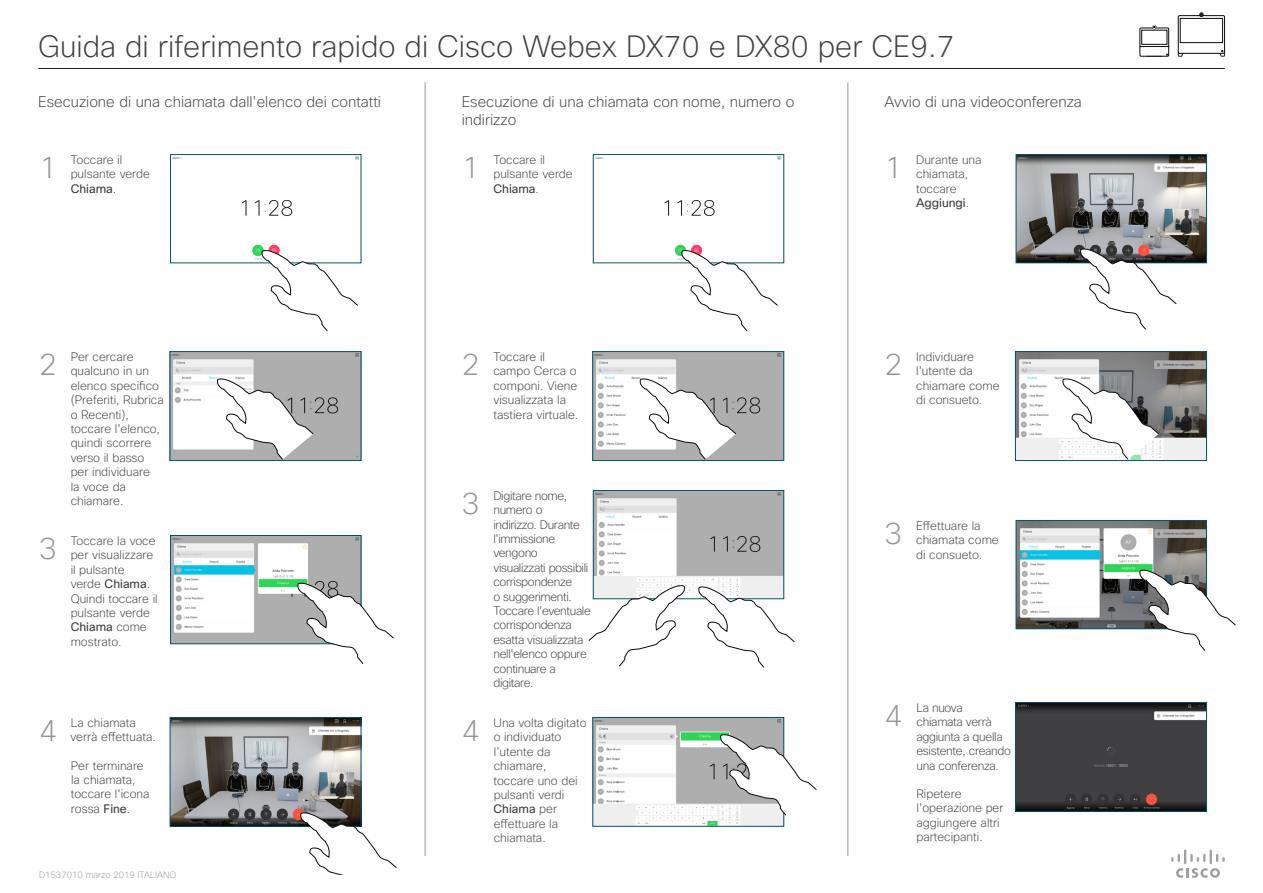
<style>
.page{position:relative;width:1263px;height:893px;background:#fff}
.page>*{position:absolute;margin:0;border:0;box-sizing:border-box;transform-origin:0 0}
.Subhead1{font:200 30px "Cisco Sans";color:#3e3e3f}
.t1{font:200 30px "Cisco Sans";color:#939598}
.Subhead1-2{font:200 15px/18px "Cisco Sans";color:#3e3e3f}
.CartoonAnnotation{font:200 12px/14.4px "Cisco Sans";color:#3e3e3f}
.CartoonAnnotation-2{font:200 12px/14.4px "Cisco Sans";letter-spacing:-.03em;color:#3e3e3f}
.CartoonAnnotation-3{font:200 12px/14.4px "Cisco Sans";letter-spacing:-.025em;color:#3e3e3f}
.t2{font:200 9px "Cisco Sans";color:#939598}
.s1{font-weight:400}
</style>
<div class="page">
<img style="left:172px;top:719px;width:187px;height:105px">
<div style="left:170px;top:717px;width:191px;height:109px;border:1px solid #005467"></div>
<img style="left:172px;top:156px;width:187px;height:104px">
<div style="left:170px;top:154px;width:191px;height:109px;border:1px solid #005467"></div>
<svg style="left:262px;top:250px;width:96px;height:81px"></svg>
<img style="left:172px;top:537px;width:187px;height:105px">
<div style="left:170px;top:535px;width:191px;height:109px;border:1px solid #005467"></div>
<svg style="left:297px;top:582px;width:97px;height:82px"></svg>
<svg style="left:300px;top:812px;width:97px;height:63px"></svg>
<img style="left:172px;top:354px;width:187px;height:105px">
<div style="left:170px;top:352px;width:191px;height:109px;border:1px solid #005467"></div>
<svg style="left:217px;top:378px;width:97px;height:82px"></svg>
<img style="left:595px;top:719px;width:187px;height:105px">
<div style="left:593px;top:717px;width:191px;height:109px;border:1px solid #005467"></div>
<img style="left:595px;top:156px;width:187px;height:104px">
<div style="left:593px;top:154px;width:191px;height:109px;border:1px solid #005467"></div>
<svg style="left:681px;top:250px;width:97px;height:81px"></svg>
<img style="left:595px;top:492px;width:187px;height:104px">
<div style="left:593px;top:490px;width:191px;height:109px;border:1px solid #005467"></div>
<svg style="left:698px;top:586px;width:97px;height:82px"></svg>
<svg style="left:588px;top:585px;width:97px;height:81px"></svg>
<svg style="left:720px;top:734px;width:97px;height:81px"></svg>
<img style="left:595px;top:353px;width:187px;height:106px">
<div style="left:593px;top:351px;width:191px;height:110px;border:1px solid #005467"></div>
<svg style="left:640px;top:378px;width:96px;height:82px"></svg>
<img style="left:1017px;top:704px;width:187px;height:105px">
<div style="left:1015px;top:702px;width:191px;height:109px;border:1px solid #005467"></div>
<img style="left:1018px;top:156px;width:186px;height:105px">
<div style="left:1016px;top:154px;width:190px;height:109px;border:1px solid #005467"></div>
<svg style="left:1080px;top:248px;width:97px;height:82px"></svg>
<img style="left:1018px;top:522px;width:186px;height:105px">
<div style="left:1016px;top:520px;width:190px;height:109px;border:1px solid #005467"></div>
<svg style="left:1139px;top:569px;width:97px;height:82px"></svg>
<img style="left:1017px;top:353px;width:187px;height:106px">
<div style="left:1015px;top:351px;width:191px;height:110px;border:1px solid #005467"></div>
<svg style="left:1062px;top:378px;width:97px;height:82px"></svg>
<hr style="left:425px;top:82px;width:1px;height:774px;background:#939598">
<hr style="left:847px;top:82px;width:1px;height:774px;background:#939598">
<svg style="left:1171px;top:849px;width:54px;height:29px"></svg>
<svg style="left:1139px;top:25px;width:30px;height:32px"></svg>
<svg style="left:1178px;top:13px;width:47px;height:44px"></svg>
<hr style="left:38px;top:68px;width:1187px;height:1px;background:#231f20">
<h1 class="Subhead1" style="left:38px;top:27px;width:918px">Guida di riferimento rapido di Cisco Webex DX70 e DX80 per CE9.7</h1>
<h1 class="Subhead1-2" style="left:38px;top:93px;width:344px">Esecuzione di una chiamata dall'elenco dei contatti</h1>
<h1 class="Subhead1-2" style="left:884px;top:93px;width:199px">Avvio di una videoconferenza</h1>
<h1 class="Subhead1-2" style="left:462px;top:93px;width:334px">Esecuzione di una chiamata con nome, numero o indirizzo</h1>
<p class="t1" style="left:39px;top:149px;width:20px">1</p>
<p class="CartoonAnnotation" style="left:71px;top:152px;width:81px">Toccare il pulsante verde<br><span class="s1">Chiama</span>.</p>
<p class="t1" style="left:462px;top:149px;width:19px">1</p>
<p class="CartoonAnnotation" style="left:493px;top:152px;width:81px">Toccare il pulsante verde<br><span class="s1">Chiama</span>.</p>
<p class="t1" style="left:39px;top:346px;width:20px">2</p>
<p class="t1" style="left:39px;top:530px;width:20px">3</p>
<p class="CartoonAnnotation" style="left:71px;top:350px;width:95px">Per cercare qualcuno in un elenco specifico (Preferiti, Rubrica o Recenti), toccare l'elenco, quindi scorrere verso il basso per individuare<br>la voce da chiamare.</p>
<p class="CartoonAnnotation" style="left:71px;top:533px;width:88px">Toccare la voce per visualizzare il pulsante verde <span class="s1">Chiama</span>.<br>Quindi toccare il pulsante verde<br><span class="s1">Chiama</span> come mostrato.</p>
<p class="t1" style="left:462px;top:346px;width:19px">2</p>
<p class="CartoonAnnotation" style="left:493px;top:349px;width:86px">Toccare il campo Cerca o componi. Viene visualizzata la tastiera virtuale.</p>
<p class="t1" style="left:462px;top:484px;width:19px">3</p>
<p class="CartoonAnnotation-2" style="left:493px;top:488px;width:99px">Digitare nome, numero o<br>indirizzo. Durante l'immissione vengono visualizzati possibili corrispondenze<br>o suggerimenti.<br>Toccare l'eventuale corrispondenza esatta visualizzata nell'elenco oppure continuare a digitare.</p>
<p class="t1" style="left:39px;top:712px;width:20px">4</p>
<p class="CartoonAnnotation" style="left:493px;top:715px;width:95px">Una volta digitato o individuato l'utente da chiamare, toccare uno dei pulsanti verdi<br><span class="s1">Chiama</span> per effettuare la chiamata.</p>
<p class="CartoonAnnotation" style="left:71px;top:715px;width:87px">La chiamata verrà effettuata.</p>
<p class="CartoonAnnotation" style="left:71px;top:758px;width:80px">Per terminare la chiamata, toccare l'icona rossa <span class="s1">Fine</span>.</p>
<p class="t1" style="left:462px;top:711px;width:19px">4</p>
<p class="t2" style="left:39px;top:869px;width:139px">D1537010 marzo 2019 ITALIANO</p>
<p class="t1" style="left:884px;top:149px;width:19px">1</p>
<p class="CartoonAnnotation" style="left:916px;top:152px;width:67px">Durante una chiamata, toccare<br><span class="s1">Aggiungi</span>.</p>
<p class="t1" style="left:884px;top:346px;width:19px">2</p>
<p class="CartoonAnnotation" style="left:916px;top:349px;width:85px">Individuare l'utente da chiamare come di consueto.</p>
<p class="t1" style="left:884px;top:514px;width:19px">3</p>
<p class="CartoonAnnotation" style="left:916px;top:518px;width:84px">Effettuare la chiamata come di consueto.</p>
<p class="t1" style="left:884px;top:696px;width:19px">4</p>
<p class="CartoonAnnotation-3" style="left:916px;top:700px;width:96px">La nuova chiamata verrà aggiunta a quella esistente, creando una conferenza.</p>
<p class="CartoonAnnotation" style="left:916px;top:786px;width:89px">Ripetere l'operazione per aggiungere altri partecipanti.</p>
</div>
